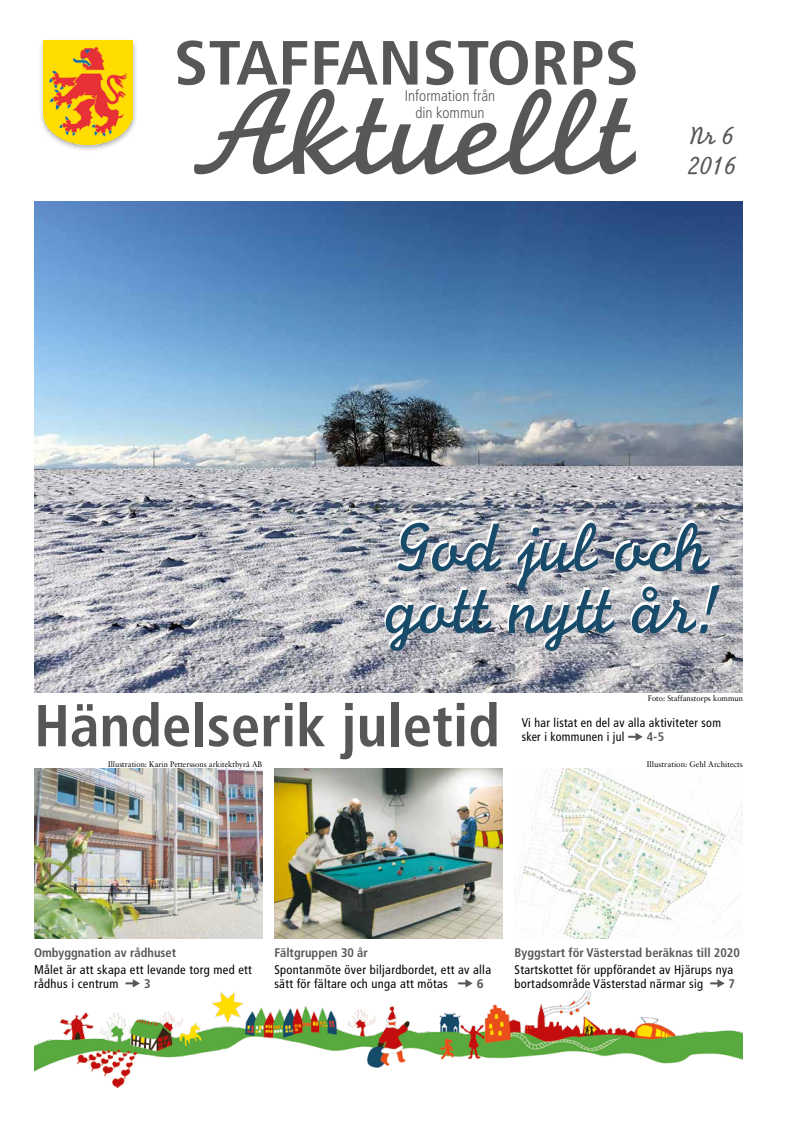
<style>
.page{position:relative;width:794px;height:1126px;background:#fff}
.page>*{position:absolute;margin:0;border:0;box-sizing:border-box;transform-origin:0 0}
.t1{font:126.6px "Monoline Script MT Std";color:#575756;scale:1.1 1}
.t2{font:72px/62px "Monoline Script MT Std";color:#174b69}
.t3{font:700 condensed 62.3px "Frutiger";color:#575756;scale:1.1 1}
.t4{font:700 condensed 59px "Frutiger";color:#575756}
.t5{font:26px/29.8px "Monoline Script MT Std";color:#575756}
.t6{font:300 condensed 15.3px/17.1px "Frutiger";color:#575756;text-align:center}
.t7{font:condensed 12.5px/14px "Frutiger";letter-spacing:.025em;color:#000}
.t8{font:700 condensed 12.5px "Frutiger";color:#575756}
.t9{font:condensed 12.5px/14px "Frutiger";letter-spacing:.025em;color:#000;scale:.96 1}
.t10{font:700 12.5px "Frutiger";color:#575756}
.t11{font:8px "Sabon";color:#000;scale:.96 1}
.t12{font:8px "Sabon";color:#000}
</style>
<div class="page">
<svg style="left:125px;top:979px;width:15px;height:8px"></svg>
<img style="left:34px;top:768px;width:228px;height:170px">
<svg style="left:710px;top:979px;width:14px;height:8px"></svg>
<img style="left:515px;top:768px;width:228px;height:170px">
<svg style="left:458px;top:979px;width:14px;height:8px"></svg>
<img style="left:274px;top:768px;width:228px;height:170px">
<svg style="left:628px;top:732px;width:14px;height:9px"></svg>
<div style="left:38px;top:38px;width:100px;height:115px;background:#000;opacity:.3"></div>
<img style="left:43px;top:41px;width:90px;height:103px">
<img style="left:34px;top:990px;width:709px;height:97px">
<img style="left:34px;top:201px;width:709px;height:491px">
<h3 class="t3" style="left:174px;top:26px;width:424px">STAFFANSTORPS</h3>
<h1 class="t1" style="left:190px;top:57px;width:405px">Aktuellt</h1>
<p class="t6" style="left:405px;top:88px;width:92px">Information från din kommun</p>
<h3 class="t5" style="left:687px;top:121px;width:50px">Nr 6<br>2016</h3>
<h2 class="t2" style="left:385px;top:516px;width:334px">God jul och gott nytt år!</h2>
<p class="t11" style="left:648px;top:693px;width:101px">Foto: Staffanstorps kommun</p>
<h3 class="t4" style="left:34px;top:690px;width:467px">Händelserik juletid</h3>
<p class="t9" style="left:522px;top:715px;width:209px">Vi har listat en del av alla aktiviteter som sker i kommunen i jul</p>
<p class="t8" style="left:647px;top:729px;width:19px">4-5</p>
<p class="t11" style="left:108px;top:759px;width:162px">Illustration: Karin Petterssons arkitektbyrå AB</p>
<p class="t12" style="left:647px;top:759px;width:97px">Illustration: Gehl Architects</p>
<p class="t8" style="left:34px;top:944px;width:144px">Ombyggnation av rådhuset</p>
<p class="t7" style="left:34px;top:962px;width:219px">Målet är att skapa ett levande torg med ett rådhus i centrum</p>
<p class="t8" style="left:144px;top:975px;width:8px">3</p>
<p class="t8" style="left:274px;top:944px;width:95px">Fältgruppen 30 år</p>
<p class="t7" style="left:274px;top:962px;width:218px">Spontanmöte över biljardbordet, ett av alla sätt för fältare och unga att mötas</p>
<p class="t10" style="left:477px;top:975px;width:8px">6</p>
<p class="t8" style="left:514px;top:944px;width:227px">Byggstart för Västerstad beräknas till 2020</p>
<p class="t7" style="left:514px;top:962px;width:220px">Startskottet för uppförandet av Hjärups nya bortadsområde Västerstad närmar sig</p>
<p class="t8" style="left:728px;top:975px;width:8px">7</p>
</div>
